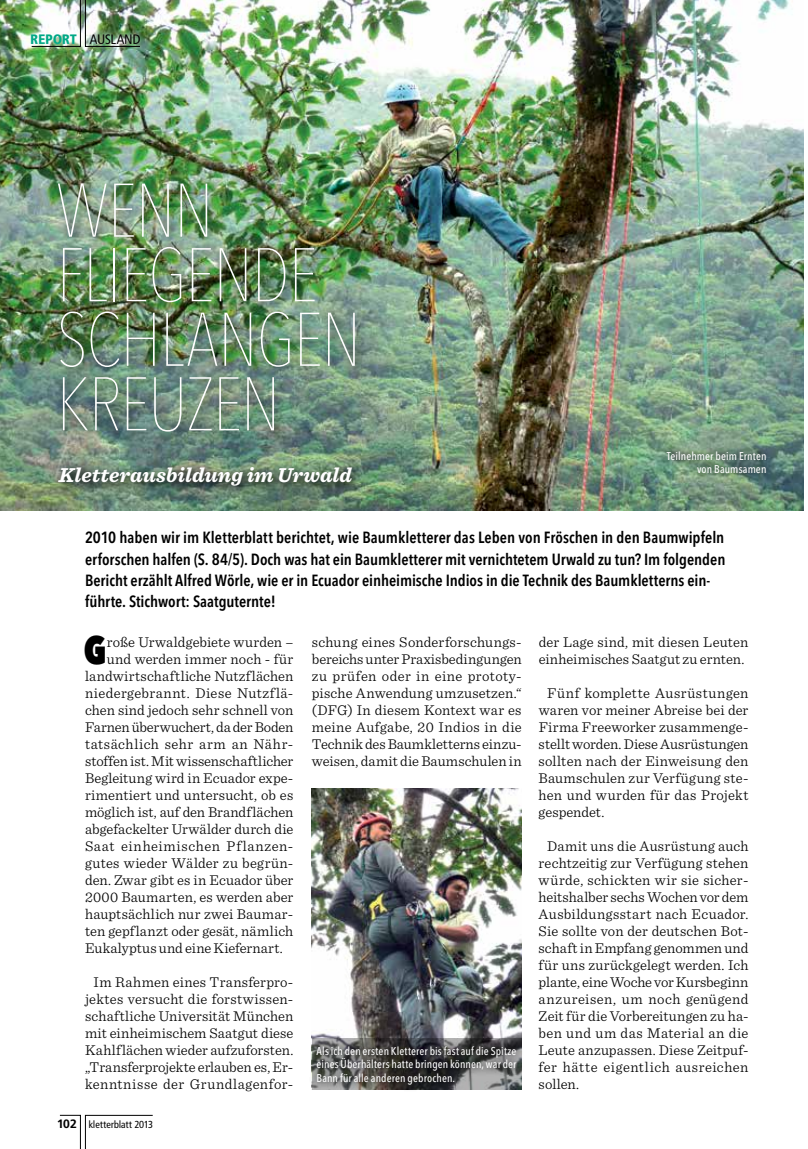
<style>
.page{position:relative;width:808px;height:1149px;background:#fff}
.page>*{position:absolute;margin:0;border:0;box-sizing:border-box;transform-origin:0 0}
.t1{font:200 condensed 75px/64.5px "Avenir Next LT";letter-spacing:-.02em;color:#fff}
.t2{font:800 condensed 39.3px "Avenir Next LT";color:#000}
.t3{font:italic 700 21px "Sentinel";color:#fff}
.t4{font:600 condensed 16.05px/21px "Avenir Next LT";color:#000}
.t5{font:300 14.85px/17px "Sentinel";letter-spacing:.01em;color:#000;text-align:justify}
.t6{font:300 14.85px "Sentinel";letter-spacing:.04em;color:#000}
.t7{font:300 14.85px "Sentinel";letter-spacing:.03em;color:#000}
.t8{font:300 14.85px "Sentinel";letter-spacing:-.02em;color:#000}
.t9{font:13.5px "Frutiger Condensed BQ";letter-spacing:.015em;color:#000}
.t10{font:500 condensed 11.25px/13.5px "Avenir Next LT";letter-spacing:.01em;color:#fff;text-align:right}
.t11{font:10.05px "Frutiger Condensed BQ";letter-spacing:.02em;color:#000}
.s1{font-weight:900;color:#00a886}
.s2{font-family:"Frutiger BQ";font-weight:700;font-size:12px}
</style>
<div class="page">
<img style="left:0;top:0;width:804px;height:510px">
<div style="left:52px;top:177px;width:315px;height:266px;background:#000;opacity:.9"></div>
<svg style="left:53px;top:461px;width:310px;height:36px;background:#5e7562"></svg>
<img style="left:312px;top:788px;width:210px;height:250px">
<svg style="left:659px;top:443px;width:115px;height:38px;background:#688774"></svg>
<svg style="left:311px;top:1038px;width:211px;height:52px;background:#505050"></svg>
<svg style="left:59px;top:1114px;width:94px;height:34px"></svg>
<svg style="left:144px;top:29px;width:1px;height:19px"></svg>
<svg style="left:27px;top:29px;width:1px;height:19px"></svg>
<svg style="left:28px;top:0;width:52px;height:51px"></svg>
<svg style="left:80px;top:0;width:64px;height:51px"></svg>
<img style="left:31px;top:0;width:110px;height:47px">
<p class="t9" style="left:31px;top:30px;width:111px"><span class="s1">REPORT</span> Ausland</p>
<h1 class="t1" style="left:56px;top:178px;width:307px">WENN<br>FLIEGENDE<br>SCH LANGEN<br>KREUZEN</h1>
<h3 class="t3" style="left:59px;top:458px;width:294px">Kletterausbildung im Urwald</h3>
<p class="t10" style="left:667px;top:448px;width:101px">Teilnehmer beim Ernten von Baumsamen</p>
<p class="t4" style="left:85px;top:527px;width:642px">2010 haben wir im Kletterblatt berichtet, wie Baumkletterer das Leben von Fröschen in den Baumwipfeln erforschen halfen (S. 84/5). Doch was hat ein Baumkletterer mit vernichtetem Urwald zu tun? Im folgenden Bericht erzählt Alfred Wörle, wie er in Ecuador einheimische Indios in die Technik des Baumkletterns ein&shy;führte. Stichwort: Saatguternte!</p>
<h2 class="t2" style="left:84px;top:625px;width:24px">G</h2>
<p class="t5" style="left:107px;top:632px;width:188px">roße Urwaldgebiete wurden –</p>
<p class="t5" style="left:107px;top:649px;width:188px">und werden immer noch - für</p>
<p class="t5" style="left:85px;top:666px;width:210px">landwirtschaftliche Nutzflächen</p>
<p class="t7" style="left:85px;top:681px;width:210px">niedergebrannt. Diese Nutzflä-</p>
<p class="t5" style="left:85px;top:700px;width:210px">chen sind jedoch sehr schnell von</p>
<p class="t8" style="left:85px;top:715px;width:210px">Farnen überwuchert, da der Boden</p>
<p class="t6" style="left:85px;top:732px;width:210px">tatsächlich sehr arm an Nähr-</p>
<p class="t5" style="left:85px;top:751px;width:210px">stoffen ist. Mit wissenschaftlicher</p>
<p class="t5" style="left:85px;top:768px;width:210px">Begleitung wird in Ecuador expe-</p>
<p class="t5" style="left:85px;top:785px;width:210px">rimentiert und untersucht, ob es</p>
<p class="t5" style="left:85px;top:802px;width:210px">möglich ist, auf den Brandflächen</p>
<p class="t5" style="left:85px;top:819px;width:210px">abgefackelter Urwälder durch die</p>
<p class="t6" style="left:85px;top:834px;width:210px">Saat einheimischen Pflanzen-</p>
<p class="t5" style="left:85px;top:853px;width:210px">gutes wieder Wälder zu begrün-</p>
<p class="t5" style="left:85px;top:870px;width:210px">den. Zwar gibt es in Ecuador über</p>
<p class="t5" style="left:85px;top:887px;width:210px">2000 Baumarten, es werden aber</p>
<p class="t5" style="left:85px;top:904px;width:210px">hauptsächlich nur zwei Baumar-</p>
<p class="t5" style="left:85px;top:921px;width:210px">ten gepflanzt oder gesät, nämlich</p>
<p class="t5" style="left:85px;top:938px;width:199px">Eukalyptus und eine Kiefernart.</p>
<p class="t5" style="left:85px;top:972px;width:210px;text-align:center">Im Rahmen eines Transferpro&shy;jektes versucht die forstwissen&shy;schaftliche Universität München mit einheimischem Saatgut diese Kahlflächen wieder aufzuforsten. „Transferprojekte erlauben es, Er&shy;kenntnisse der Grundlagenfor-</p>
<p class="t11" style="left:57px;top:1117px;width:97px"><span class="s2">102</span> kletterblatt 2013</p>
<p class="t5" style="left:312px;top:632px;width:211px">schung eines Sonderforschungs&shy;bereichs unter Praxisbedingungen zu prüfen oder in eine prototy&shy;pische Anwendung umzusetzen.“ (DFG) In diesem Kontext war es meine Aufgabe, 20 Indios in die Technik des Baumkletterns einzu&shy;weisen, damit die Baumschulen in</p>
<p class="t5" style="left:539px;top:632px;width:211px">der Lage sind, mit diesen Leuten einheimisches Saatgut zu ernten.</p>
<p class="t5" style="left:539px;top:683px;width:211px;text-indent:9px">Fünf komplette Ausrüstungen waren vor meiner Abreise bei der Firma Freeworker zusammenge&shy;stellt worden. Diese Ausrüstungen sollten nach der Einweisung den Baumschulen zur Verfügung ste&shy;hen und wurden für das Projekt gespendet.</p>
<p class="t5" style="left:539px;top:836px;width:211px;text-indent:9px">Damit uns die Ausrüstung auch rechtzeitig zur Verfügung stehen würde, schickten wir sie sicher&shy;heitshalber sechs Wochen vor dem Ausbildungsstart nach Ecuador.<br>Sie sollte von der deutschen Bot&shy;schaft in Empfang genommen und für uns zurückgelegt werden. Ich plante, eine Woche vor Kursbeginn anzureisen, um noch genügend Zeit für die Vorbereitungen zu ha&shy;ben und um das Material an die Leute anzupassen. Diese Zeitpuf&shy;fer hätte eigentlich ausreichen sollen.</p>
<p class="t10" style="left:316px;top:1043px;width:201px;text-align:justify">Als ich den ersten Kletterer bis fast auf die Spitze eines Überhälters hatte bringen können, war der Bann für alle anderen gebrochen.</p>
</div>
